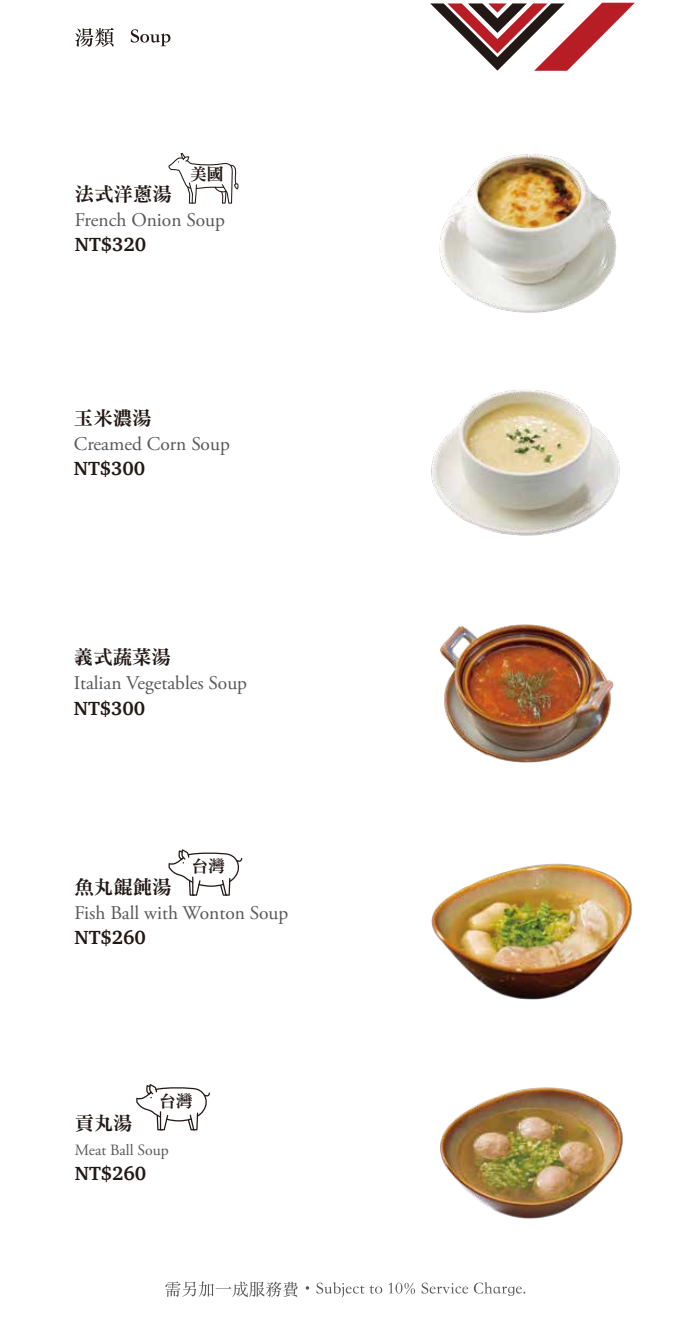
<style>
.page{position:relative;width:698px;height:1327px;background:#fff}
.page>*{position:absolute;margin:0;border:0;box-sizing:border-box;transform-origin:0 0}
.t1{font:700 19.5px "Charter";color:#221815}
.t2{font:19.35px "Adobe Garamond Pro";color:#595757}
.t3{font:19.35px "DF Ming Std W9";color:#221815}
.t4{font:19.2px "DF Ming Std W9";color:#221815}
.t5{font:16.8px "DF Ming Std W9";color:#221815}
.t6{font:15.75px "Adobe Garamond Pro";color:#595757}
</style>
<div class="page">
<svg style="left:430px;top:3px;width:204px;height:68px"></svg>
<svg style="left:75px;top:28px;width:39px;height:19px"></svg>
<svg style="left:131px;top:29px;width:39px;height:17px"></svg>
<img style="left:431px;top:390px;width:189px;height:146px">
<img style="left:440px;top:624px;width:174px;height:139px">
<img style="left:439px;top:154px;width:178px;height:159px">
<svg style="left:168px;top:153px;width:70px;height:51px"></svg>
<svg style="left:168px;top:849px;width:74px;height:46px"></svg>
<img style="left:431px;top:863px;width:201px;height:137px">
<svg style="left:136px;top:1084px;width:74px;height:46px"></svg>
<img style="left:440px;top:1087px;width:183px;height:132px">
<svg style="left:165px;top:1281px;width:133px;height:16px"></svg>
<svg style="left:316px;top:1282px;width:66px;height:15px"></svg>
<svg style="left:388px;top:1282px;width:27px;height:12px"></svg>
<svg style="left:421px;top:1282px;width:104px;height:14px"></svg>
<p class="t5" style="left:190px;top:165px;width:35px">美國</p>
<p class="t3" style="left:75px;top:183px;width:99px">法式洋蔥湯</p>
<p class="t2" style="left:75px;top:208px;width:151px">French Onion Soup</p>
<p class="t1" style="left:75px;top:232px;width:73px">NT$320</p>
<p class="t3" style="left:74px;top:407px;width:79px">玉米濃湯</p>
<p class="t2" style="left:74px;top:432px;width:157px">Creamed Corn Soup</p>
<p class="t1" style="left:74px;top:456px;width:73px">NT$300</p>
<p class="t3" style="left:74px;top:647px;width:99px">義式蔬菜湯</p>
<p class="t2" style="left:74px;top:671px;width:175px">Italian Vegetables Soup</p>
<p class="t1" style="left:74px;top:695px;width:73px">NT$300</p>
<p class="t5" style="left:191px;top:857px;width:35px">台灣</p>
<p class="t3" style="left:74px;top:876px;width:99px">魚丸餛飩湯</p>
<p class="t2" style="left:74px;top:901px;width:215px">Fish Ball with Wonton Soup</p>
<p class="t1" style="left:74px;top:925px;width:73px">NT$260</p>
<p class="t5" style="left:159px;top:1091px;width:35px">台灣</p>
<p class="t4" style="left:75px;top:1112px;width:59px">貢丸湯</p>
<p class="t6" style="left:75px;top:1140px;width:95px">Meat Ball Soup</p>
<p class="t1" style="left:75px;top:1161px;width:73px">NT$260</p>
</div>
